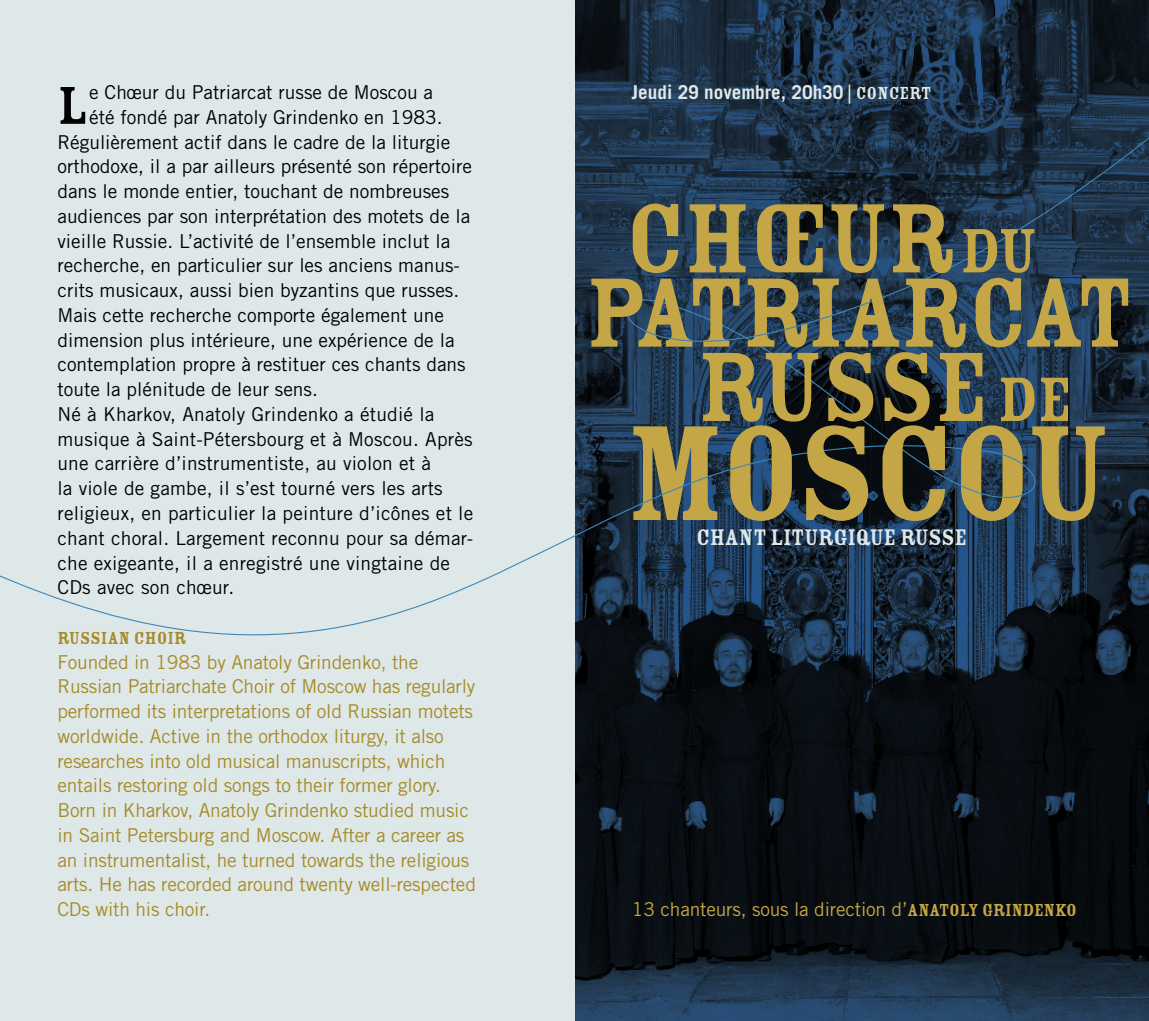
<style>
.page{position:relative;width:1149px;height:1021px;background:#fff}
.page>*{position:absolute;margin:0;border:0;box-sizing:border-box;transform-origin:0 0}
.t1{font:148.5px "Rosewood Std Fill";color:#c4a646}
.t2{font:108px "Rosewood Std Fill";letter-spacing:-.04em;color:#c4a646}
.t3{font:58.5px "Rosewood Std Fill";color:#000}
.t4{font:24.75px "Rosewood Std Fill";letter-spacing:-.02em;color:#dfe8e8}
.t5{font:19.12px "Trade Gothic";color:#000}
.t6{font:19.12px/24.8px "Trade Gothic";letter-spacing:-.01em;color:#a58b29}
.t7{font:19.12px "Trade Gothic";letter-spacing:-.01em;color:#c4a646}
.t8{font:700 19.12px "Trade Gothic";color:#dfe8e8}
.t9{font:19.12px "Rosewood Std Fill";color:#a58b29}
.s1{font-family:"Rosewood Std Fill";font-weight:400}
.s2{font-size:68.62px}
.s3{font-family:"Rosewood Std Fill"}
</style>
<div class="page">
<img style="left:574px;top:0;width:574px;height:1020px">
<svg style="left:625px;top:286px;width:296px;height:173px;background:#192e44"></svg>
<svg style="left:869px;top:105px;width:279px;height:198px;background:#1d334a"></svg>
<div style="left:0;top:0;width:574px;height:1020px;background:#dfe8e8"></div>
<svg style="left:633px;top:300px;width:239px;height:52px;background:#213e5b"></svg>
<svg style="left:0;top:459px;width:763px;height:207px"></svg>
<svg style="left:760px;top:442px;width:293px;height:62px;background:#142638"></svg>
<h3 class="t3" style="left:57px;top:74px;width:26px">L</h3>
<p class="t5" style="left:89px;top:81px;width:345px">e Chœur du Patriarcat russe de Moscou a</p>
<p class="t5" style="left:89px;top:105px;width:355px">été fondé par Anatoly Grindenko en 1983.</p>
<p class="t5" style="left:57px;top:130px;width:394px">Régulièrement actif dans le cadre de la liturgie</p>
<p class="t5" style="left:57px;top:155px;width:416px">orthodoxe, il a par ailleurs présenté son répertoire</p>
<p class="t5" style="left:57px;top:180px;width:393px">dans le monde entier, touchant de nombreuses</p>
<p class="t5" style="left:57px;top:204px;width:414px">audiences par son interprétation des motets de la</p>
<p class="t5" style="left:57px;top:229px;width:394px">vieille Russie. L’activité de l’ensemble inclut la</p>
<p class="t5" style="left:57px;top:254px;width:404px">recherche, en particulier sur les anciens manus-</p>
<p class="t5" style="left:57px;top:279px;width:403px">crits musicaux, aussi bien byzantins que russes.</p>
<p class="t5" style="left:57px;top:303px;width:388px">Mais cette recherche comporte également une</p>
<p class="t5" style="left:57px;top:328px;width:398px">dimension plus intérieure, une expérience de la</p>
<p class="t5" style="left:57px;top:353px;width:409px">contemplation propre à restituer ces chants dans</p>
<p class="t5" style="left:57px;top:378px;width:262px">toute la plénitude de leur sens.</p>
<p class="t5" style="left:57px;top:402px;width:378px">Né à Kharkov, Anatoly Grindenko a étudié la</p>
<p class="t5" style="left:57px;top:427px;width:416px">musique à Saint-Pétersbourg et à Moscou. Après</p>
<p class="t5" style="left:57px;top:452px;width:375px">une carrière d’instrumentiste, au violon et à</p>
<p class="t5" style="left:57px;top:477px;width:386px">la viole de gambe, il s’est tourné vers les arts</p>
<p class="t5" style="left:57px;top:501px;width:417px">religieux, en particulier la peinture d’icônes et le</p>
<p class="t5" style="left:57px;top:526px;width:417px">chant choral. Largement reconnu pour sa démar-</p>
<p class="t5" style="left:57px;top:551px;width:394px">che exigeante, il a enregistré une vingtaine de</p>
<p class="t5" style="left:57px;top:576px;width:178px">CDs avec son chœur.</p>
<p class="t9" style="left:57px;top:627px;width:131px">RUSSIAN CHOIR</p>
<p class="t6" style="left:57px;top:649px;width:420px">Founded in 1983 by Anatoly Grindenko, the Russian Patriarchate Choir of Moscow has regularly performed its interpretations of old Russian motets worldwide. Active in the orthodox liturgy, it also researches into old musical manuscripts, which entails restoring old songs to their former glory.<br>Born in Kharkov, Anatoly Grindenko studied music in Saint Petersburg and Moscow. After a career as an instrumentalist, he turned towards the religious arts. He has recorded around twenty well-respected CDs with his choir.</p>
<p class="t8" style="left:631px;top:80px;width:301px">Jeudi 29 novembre, 20h30 <span class="s1">| CONCERT</span></p>
<h2 class="t2" style="left:624px;top:180px;width:414px">CHŒUR<span class="s2">DU</span></h2>
<h2 class="t2" style="left:585px;top:254px;width:549px">PATRIARCAT</h2>
<h2 class="t2" style="left:697px;top:328px;width:377px">RUSSE<span class="s2">DE</span></h2>
<h1 class="t1" style="left:625px;top:393px;width:488px">MOSCOU</h1>
<p class="t4" style="left:696px;top:523px;width:272px">CHANT LITURGIQUE RUSSE</p>
<p class="t7" style="left:631px;top:897px;width:446px">13 chanteurs, sous la direction d’<span class="s3">ANATOLY GRINDENKO</span></p>
</div>
